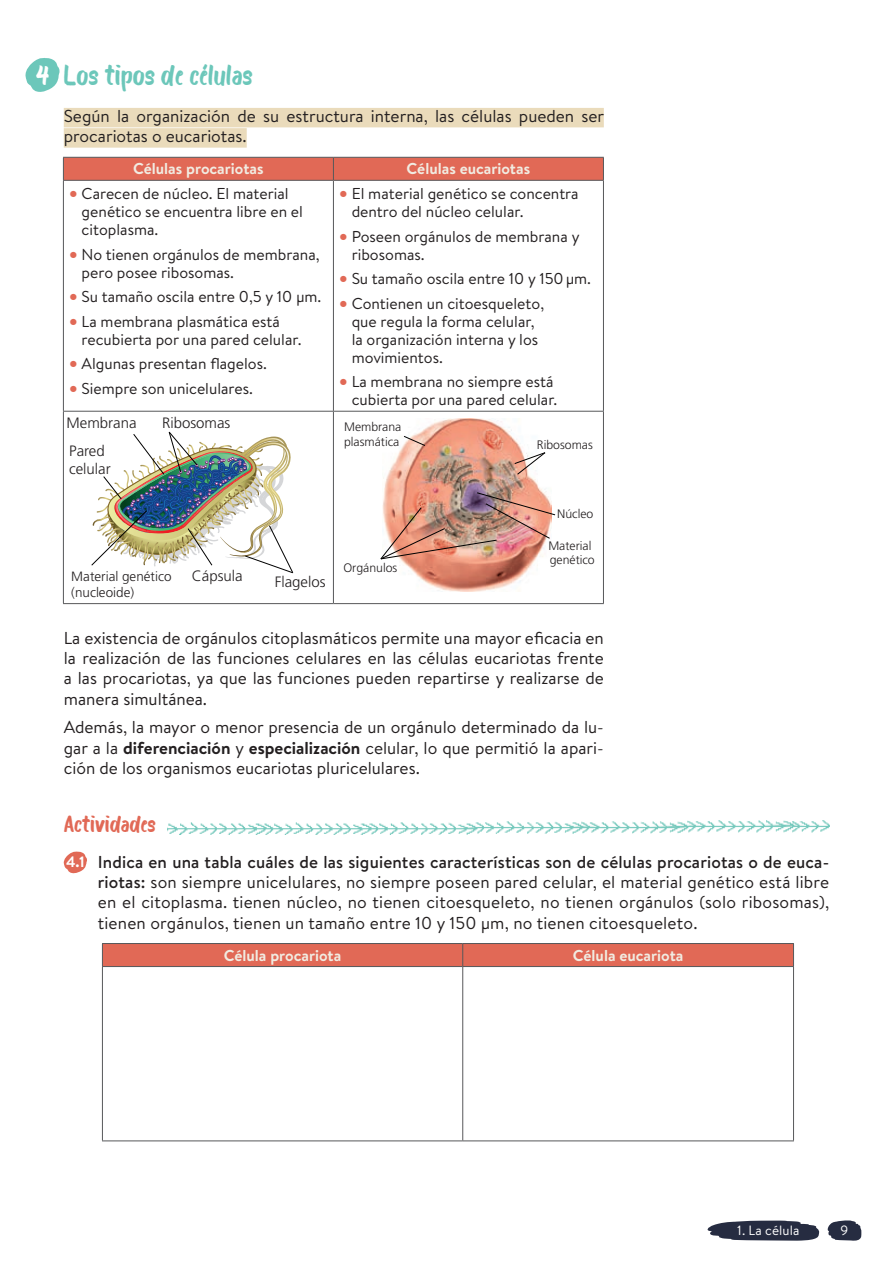
<style>
.page{position:relative;width:893px;height:1263px;background:#fff}
.page>*{position:absolute;margin:0;border:0;box-sizing:border-box;transform-origin:0 0}
._01_Punto{font:27.75px "Bosk";color:#6cc7ba}
.t1{font:27px "Bosk";color:#fff}
.t2{font:22.5px "Bosk";letter-spacing:-.015em;color:#e16956}
._02_Texto{font:17.25px/20.2px "Brandon Text";color:#231f20;text-align:justify}
._05_Actividades_preg{font:17.25px/20.2px "Brandon Text";letter-spacing:.01em;color:#231f20;text-align:justify}
._07_Subrayados{font:17.25px/20.2px "Brandon Text";color:#231f20}
._04_Texto_tabla{font:15.75px/18px "Brandon Text";color:#231f20}
._03_Cabecera_tabla{font:700 15.75px "Brandon Text";color:#f1ece2}
.t3{font:300 15px/27.2px "Frutiger LT Pro";color:#231f20}
.t4{font:700 15px "Brandon Text";color:#fff}
.t5{font:300 13.5px "Frutiger LT Pro";color:#231f20}
.t6{font:13.5px "Brandon Text";letter-spacing:.01em;color:#fff}
.t7{font:300 12.3px/14.7px "Frutiger LT Pro";color:#231f20}
.s1{color:#e16956}
.s2{font-weight:700}
.s3{font-weight:500}
</style>
<div class="page">
<svg style="left:827px;top:1220px;width:35px;height:21px"></svg>
<svg style="left:707px;top:1220px;width:112px;height:21px;background:#505566"></svg>
<div style="left:64px;top:108px;width:540px;height:19px;background:#eadbbb"></div>
<div style="left:64px;top:128px;width:183px;height:20px;background:#eadbbb"></div>
<svg style="left:63px;top:157px;width:541px;height:23px;background:#da6856"></svg>
<hr style="left:63px;top:180px;width:270px;height:1px;background:#57585a">
<hr style="left:63px;top:181px;width:1px;height:230px;background:#57585a">
<hr style="left:333px;top:180px;width:271px;height:1px;background:#57585a">
<hr style="left:333px;top:181px;width:1px;height:230px;background:#57585a">
<hr style="left:603px;top:181px;width:1px;height:230px;background:#57585a">
<hr style="left:63px;top:411px;width:270px;height:1px;background:#57585a">
<hr style="left:63px;top:412px;width:1px;height:191px;background:#57585a">
<hr style="left:333px;top:411px;width:271px;height:1px;background:#57585a">
<hr style="left:333px;top:412px;width:1px;height:191px;background:#57585a">
<hr style="left:603px;top:412px;width:1px;height:191px;background:#57585a">
<hr style="left:63px;top:603px;width:270px;height:1px;background:#57585a">
<hr style="left:333px;top:603px;width:271px;height:1px;background:#57585a">
<img style="left:91px;top:431px;width:203px;height:143px">
<img style="left:383px;top:419px;width:164px;height:172px">
<svg style="left:514px;top:452px;width:32px;height:23px"></svg>
<img style="left:380px;top:492px;width:176px;height:68px">
<svg style="left:403px;top:435px;width:23px;height:11px"></svg>
<svg style="left:25px;top:58px;width:35px;height:34px"></svg>
<img style="left:167px;top:820px;width:662px;height:14px">
<svg style="left:64px;top:851px;width:23px;height:23px"></svg>
<div style="left:102px;top:943px;width:692px;height:23px;background:#e16956"></div>
<hr style="left:102px;top:966px;width:361px;height:1px;background:#57585a">
<hr style="left:102px;top:967px;width:1px;height:173px;background:#57585a">
<hr style="left:463px;top:966px;width:331px;height:1px;background:#57585a">
<hr style="left:462px;top:967px;width:1px;height:173px;background:#57585a">
<hr style="left:793px;top:967px;width:1px;height:173px;background:#57585a">
<hr style="left:102px;top:1140px;width:361px;height:1px;background:#57585a">
<hr style="left:463px;top:1140px;width:331px;height:1px;background:#57585a">
<p class="t1" style="left:36px;top:58px;width:15px">4</p>
<p class="_01_Punto" style="left:64px;top:57px;width:191px">Los tipos de células</p>
<p class="_07_Subrayados" style="left:64px;top:105px;width:542px">Según la organización de su estructura interna, las células pueden ser procariotas o eucariotas.</p>
<p class="_03_Cabecera_tabla" style="left:133px;top:158px;width:132px">Células procariotas</p>
<p class="_03_Cabecera_tabla" style="left:407px;top:158px;width:125px">Células eucariotas</p>
<p class="_04_Texto_tabla" style="left:82px;top:184px;width:223px;text-indent:-12px"><span class="s1">•</span> Carecen de núcleo. El material genético se encuentra libre en el citoplasma.</p>
<p class="_04_Texto_tabla" style="left:82px;top:245px;width:239px;text-indent:-12px"><span class="s1">•</span> No tienen orgánulos de membrana, pero posee ribosomas.</p>
<p class="_04_Texto_tabla" style="left:69px;top:287px;width:253px"><span class="s1">•</span> Su tamaño oscila entre 0,5 y 10 µm.</p>
<p class="_04_Texto_tabla" style="left:82px;top:312px;width:221px;text-indent:-12px"><span class="s1">•</span> La membrana plasmática está recubierta por una pared celular.</p>
<p class="_04_Texto_tabla" style="left:69px;top:354px;width:199px"><span class="s1">•</span> Algunas presentan flagelos.</p>
<p class="_04_Texto_tabla" style="left:69px;top:379px;width:185px"><span class="s1">•</span> Siempre son unicelulares.</p>
<p class="_04_Texto_tabla" style="left:352px;top:184px;width:229px;text-indent:-12px"><span class="s1">•</span> El material genético se concentra dentro del núcleo celular.</p>
<p class="_04_Texto_tabla" style="left:352px;top:227px;width:229px;text-indent:-12px"><span class="s1">•</span> Poseen orgánulos de membrana y ribosomas.</p>
<p class="_04_Texto_tabla" style="left:339px;top:269px;width:253px"><span class="s1">•</span> Su tamaño oscila entre 10 y 150µm.</p>
<p class="_04_Texto_tabla" style="left:352px;top:294px;width:194px;text-indent:-12px"><span class="s1">•</span> Contienen un citoesqueleto, que regula la forma celular, la organización interna y los movimientos.</p>
<p class="_04_Texto_tabla" style="left:339px;top:372px;width:220px;text-align:right"><span class="s1">•</span> La membrana no siempre está cubierta por una pared celular.</p>
<p class="t3" style="left:67px;top:410px;width:72px">Membrana<br>Pared</p>
<p class="t3" style="left:69px;top:455px;width:43px">celular</p>
<p class="t3" style="left:162px;top:409px;width:70px">Ribosomas</p>
<p class="t7" style="left:344px;top:419px;width:59px">Membrana plasmática</p>
<p class="t3" style="left:192px;top:562px;width:52px">Cápsula</p>
<p class="t5" style="left:71px;top:568px;width:102px">Material genético</p>
<p class="t3" style="left:275px;top:568px;width:52px">Flagelos</p>
<p class="t5" style="left:71px;top:584px;width:64px">(nucleoide)</p>
<p class="t7" style="left:343px;top:560px;width:55px">Orgánulos</p>
<p class="t7" style="left:537px;top:438px;width:57px">Ribosomas</p>
<p class="t7" style="left:557px;top:506px;width:38px">Núcleo</p>
<p class="t7" style="left:548px;top:538px;width:48px">Material genético</p>
<p class="_02_Texto" style="left:64px;top:627px;width:542px">La existencia de orgánulos citoplasmáticos permite una mayor eficacia en la realización de las funciones celulares en las células eucariotas frente a las procariotas, ya que las funciones pueden repartirse y realizarse de manera simultánea.</p>
<p class="_02_Texto" style="left:64px;top:717px;width:542px">Además, la mayor o menor presencia de un orgánulo determinado da lu&shy;gar a la <span class="s2">diferenciación</span> y <span class="s2">especialización</span> celular, lo que permitió la apari&shy;ción de los organismos eucariotas pluricelulares.</p>
<p class="t2" style="left:64px;top:809px;width:94px">Actividades</p>
<p class="t4" style="left:66px;top:851px;width:20px">4.1</p>
<p class="_05_Actividades_preg" style="left:98px;top:851px;width:733px"><span class="s3">Indica en una tabla cuáles de las siguientes características son de células procariotas o de euca&shy;riotas:</span> son siempre unicelulares, no siempre poseen pared celular, el material genético está libre en el citoplasma. tienen núcleo, no tienen citoesqueleto, no tienen orgánulos (solo ribosomas), tienen orgánulos, tienen un tamaño entre 10 y 150 µm, no tienen citoesqueleto.</p>
<p class="_03_Cabecera_tabla" style="left:224px;top:944px;width:119px">Célula procariota</p>
<p class="_03_Cabecera_tabla" style="left:573px;top:944px;width:112px">Célula eucariota</p>
<p class="t6" style="left:737px;top:1221px;width:64px">1. La célula</p>
<p class="t6" style="left:841px;top:1221px;width:9px">9</p>
</div>
